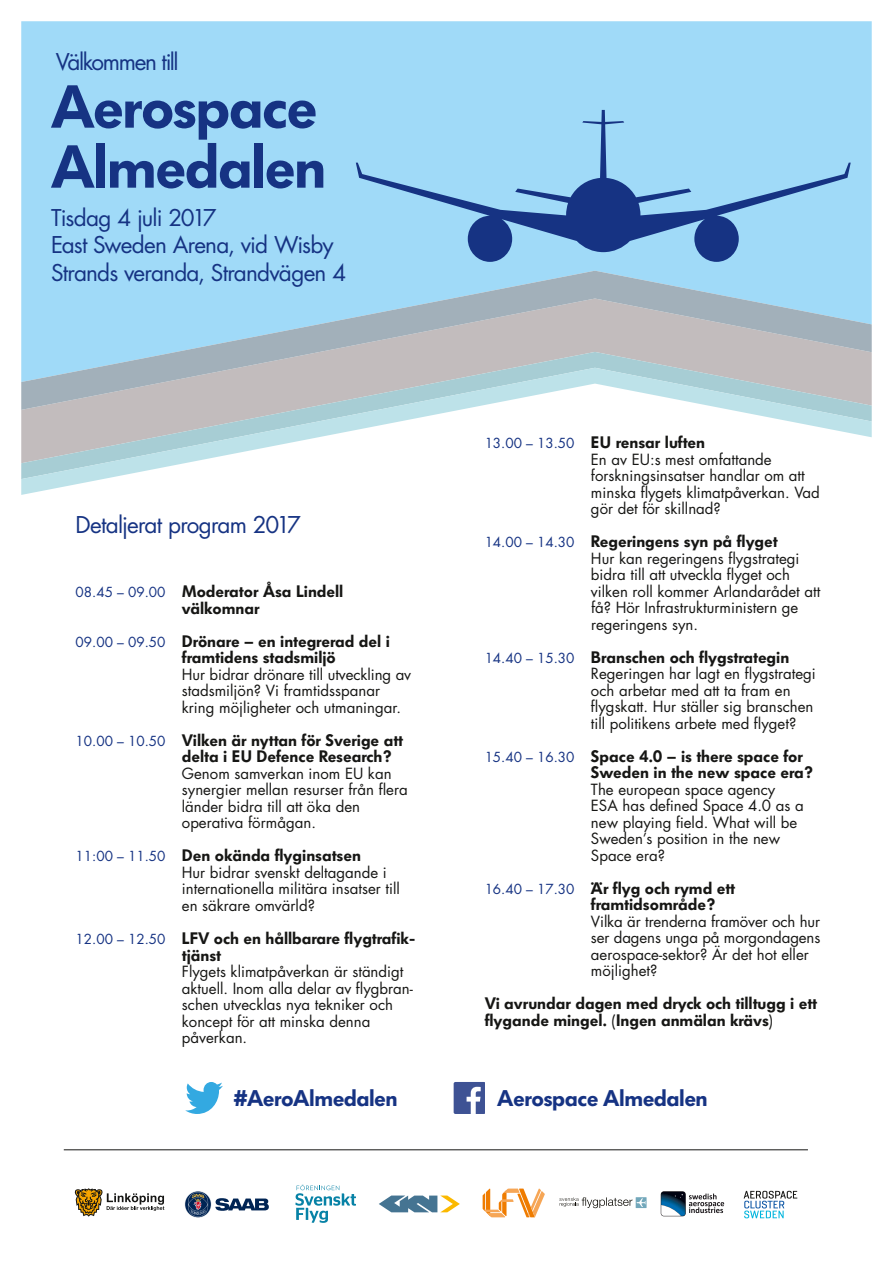
<style>
.page{position:relative;width:893px;height:1263px;background:#fff}
.page>*{position:absolute;margin:0;border:0;box-sizing:border-box;transform-origin:0 0}
.t1{font:600 60px/60px "Futura BQ";letter-spacing:-.03em;color:#163383}
.t2{font:22.5px/27.8px "Futura Std";letter-spacing:-.04em;color:#163383}
.t3{font:600 22.5px "Futura BQ";letter-spacing:-.02em;color:#163383}
.t4{font:22.5px "Futura Std";letter-spacing:-.06em;color:#163383}
.t5{font:600 16.5px/16.5px "Futura BQ";color:#161614}
.t6{font:15px/16.5px "Futura Std";color:#161614}
.s1{font-family:"Futura Std";font-weight:400;font-size:13.5px;color:#163383}
</style>
<div class="page">
<div style="left:21px;top:21px;width:851px;height:250px;background:#a0daf8"></div>
<svg style="left:21px;top:271px;width:851px;height:81px;background:#a8c9db"></svg>
<svg style="left:21px;top:352px;width:851px;height:16px;background:#b5bfc6"></svg>
<svg style="left:21px;top:368px;width:851px;height:127px"></svg>
<div style="left:185px;top:1191px;width:26px;height:27px;background:#9eacbc;border-radius:50%"></div>
<svg style="left:185px;top:1191px;width:26px;height:26px"></svg>
<svg style="left:188px;top:1192px;width:20px;height:25px"></svg>
<svg style="left:215px;top:1198px;width:54px;height:13px"></svg>
<svg style="left:75px;top:1188px;width:89px;height:29px"></svg>
<svg style="left:379px;top:1195px;width:81px;height:17px"></svg>
<svg style="left:559px;top:1197px;width:87px;height:11px"></svg>
<svg style="left:661px;top:1191px;width:25px;height:25px"></svg>
<svg style="left:661px;top:1192px;width:63px;height:24px"></svg>
<svg style="left:295px;top:1185px;width:61px;height:38px"></svg>
<svg style="left:483px;top:1188px;width:62px;height:29px"></svg>
<svg style="left:744px;top:1191px;width:53px;height:27px"></svg>
<svg style="left:185px;top:1082px;width:38px;height:32px"></svg>
<svg style="left:356px;top:110px;width:495px;height:152px;background:#89bee4"></svg>
<hr style="left:64px;top:1149px;width:744px;height:1px;background:#161614">
<svg style="left:454px;top:1082px;width:31px;height:32px"></svg>
<h2 class="t4" style="left:56px;top:47px;width:125px">Välkommen till</h2>
<h1 class="t1" style="left:51px;top:77px;width:277px">Aerospace<br>Almedalen</h1>
<h2 class="t2" style="left:51px;top:204px;width:297px">Tisdag 4 juli 2017<br>East Sweden Arena, vid Wisby<br>Strands veranda, Strandvägen 4</h2>
<h2 class="t2" style="left:76px;top:511px;width:227px">Detaljerat program 2017</h2>
<p class="t5" style="left:182px;top:584px;width:163px;text-indent:-106px"><span class="s1">08.45 – 09.00</span> Moderator Åsa Lindell välkomnar</p>
<p class="t5" style="left:182px;top:633px;width:209px;text-indent:-106px"><span class="s1">09.00 – 09.50</span> Drönare – en integrerad del i framtidens stadsmiljö</p>
<p class="t6" style="left:182px;top:666px;width:231px">Hur bidrar drönare till utveckling av stadsmiljön? Vi framtidsspanar kring möjligheter och utmaningar.</p>
<p class="t5" style="left:182px;top:732px;width:223px;text-indent:-106px"><span class="s1">10.00 – 10.50</span> Vilken är nyttan för Sverige att delta i EU Defence Research?</p>
<p class="t6" style="left:182px;top:765px;width:227px">Genom samverkan inom EU kan synergier mellan resurser från flera länder bidra till att öka den operativa förmågan.</p>
<p class="t5" style="left:76px;top:848px;width:287px"><span class="s1">11:00 – 11.50</span> Den okända flyginsatsen</p>
<p class="t6" style="left:182px;top:864px;width:219px">Hur bidrar svenskt deltagande i internationella militära insatser till en säkrare omvärld?</p>
<p class="t5" style="left:182px;top:930px;width:235px;text-indent:-106px"><span class="s1">12.00 – 12.50</span> LFV och en hållbarare flygtrafik&shy;tjänst</p>
<p class="t6" style="left:182px;top:963px;width:233px">Flygets klimatpåverkan är ständigt aktuell. Inom alla delar av flygbran&shy;schen utvecklas nya tekniker och koncept för att minska denna påverkan.</p>
<h2 class="t3" style="left:233px;top:1085px;width:166px">#AeroAlmedalen</h2>
<p class="t5" style="left:485px;top:434px;width:222px"><span class="s1">13.00 – 13.50</span> EU rensar luften</p>
<p class="t6" style="left:591px;top:451px;width:230px">En av EU:s mest omfattande forskningsinsatser handlar om att minska flygets klimatpåverkan. Vad gör det för skillnad?</p>
<p class="t5" style="left:485px;top:533px;width:294px"><span class="s1">14.00 – 14.30</span> Regeringens syn på flyget</p>
<p class="t6" style="left:591px;top:550px;width:231px">Hur kan regeringens flygstrategi bidra till att utveckla flyget och vilken roll kommer Arlandarådet att få? Hör Infrastrukturministern ge regeringens syn.</p>
<p class="t5" style="left:485px;top:649px;width:306px"><span class="s1">14.40 – 15.30</span> Branschen och flygstrategin</p>
<p class="t6" style="left:591px;top:666px;width:226px">Regeringen har lagt en flygstrategi och arbetar med att ta fram en flygskatt. Hur ställer sig branschen till politikens arbete med flyget?</p>
<p class="t5" style="left:591px;top:748px;width:224px;text-indent:-106px"><span class="s1">15.40 – 16.30</span> Space 4.0 – is there space for<br>Sweden in the new space era?</p>
<p class="t6" style="left:591px;top:781px;width:214px">The european space agency<br>ESA has defined Space 4.0 as a new playing field. What will be<br>Sweden’s position in the new<br>Space era?</p>
<p class="t5" style="left:591px;top:880px;width:146px;text-indent:-106px"><span class="s1">16.40 – 17.30</span> Är flyg och rymd ett framtidsområde?</p>
<p class="t6" style="left:591px;top:913px;width:231px">Vilka är trenderna framöver och hur ser dagens unga på morgondagens aerospace-sektor? Är det hot eller möjlighet?</p>
<p class="t5" style="left:485px;top:995px;width:334px">Vi avrundar dagen med dryck och tilltugg i ett flygande mingel. (Ingen anmälan krävs)</p>
<h2 class="t3" style="left:497px;top:1085px;width:212px">Aerospace Almedalen</h2>
</div>
